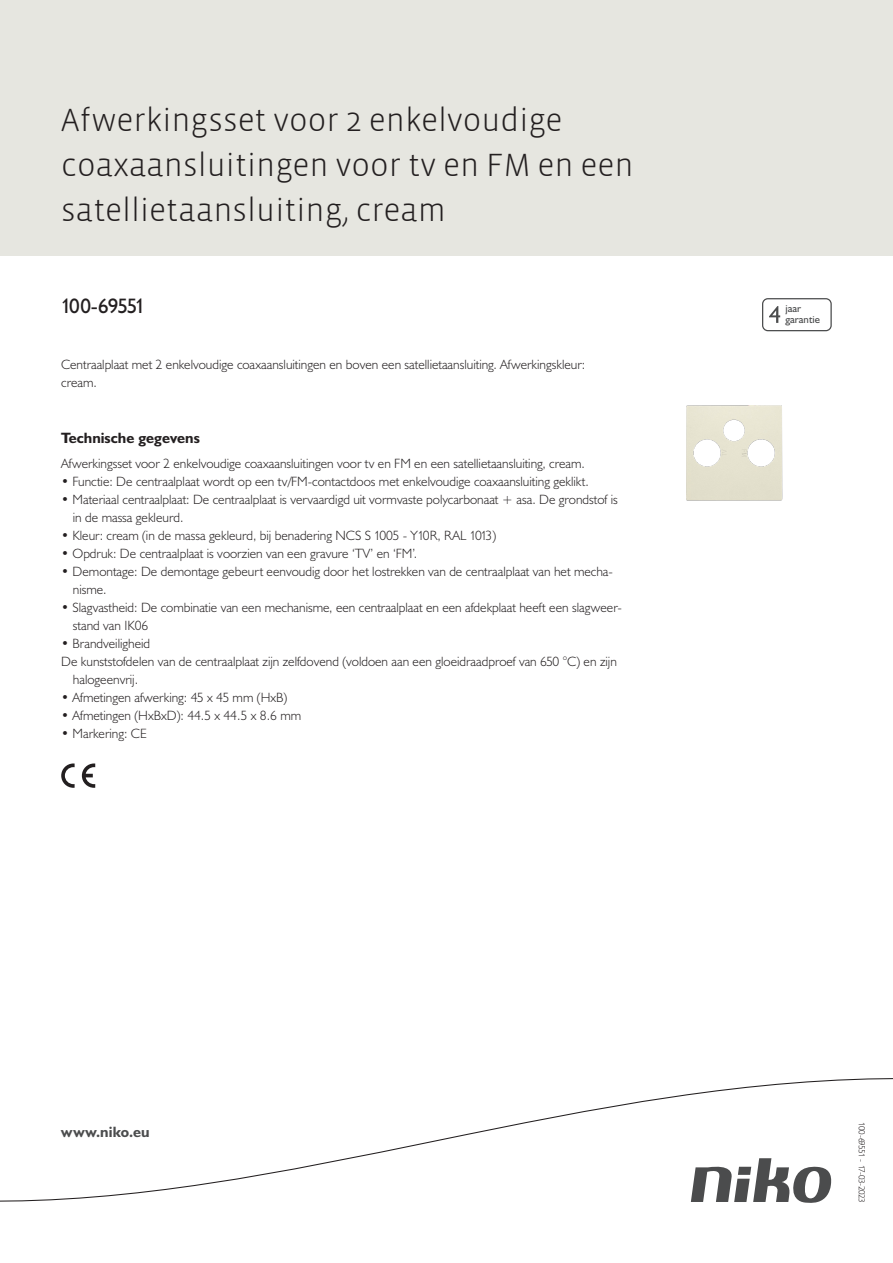
<style>
.page{position:relative;width:893px;height:1263px;background:#fff}
.page>*{position:absolute;margin:0;border:0;box-sizing:border-box;transform-origin:0 0}
.Title_datasheets{font:300 33px/45px "Vista Sans";color:#231f20}
.Article_number{font:21px "Humanist 521 BT";letter-spacing:-.05em;color:#231f20}
.Titles_parts{font:700 15px "Humanist 521 BT";color:#231f20}
.titel_afbeelding{font:700 15px "Humanist 521 BT";letter-spacing:.005em;color:#4b4c4d}
.USP_Bullets{font:300 13.5px/18px "Humanist 521 BT";color:#231f20}
.Platte_tekst_CAB{font:300 13.5px/18px "Humanist 521 BT";color:#231f20}
.t1{font:10.8px/10.8px "Humanist 521 BT";color:#4b4c4d}
.Revision{font:300 9px "Humanist 521 BT";letter-spacing:-.06em;color:#231f20}
</style>
<div class="page">
<div style="left:0;top:0;width:893px;height:255px;background:#e6e6e0"></div>
<svg style="left:82px;top:763px;width:13px;height:25px"></svg>
<svg style="left:61px;top:763px;width:14px;height:25px"></svg>
<svg style="left:762px;top:298px;width:70px;height:33px"></svg>
<svg style="left:0;top:1078px;width:893px;height:125px"></svg>
<img style="left:686px;top:405px;width:97px;height:96px">
<p class="Title_datasheets" style="left:61px;top:98px;width:574px">Afwerkingsset voor 2 enkelvoudige coaxaansluitingen voor tv en FM en een satellietaansluiting, cream</p>
<p class="Article_number" style="left:61px;top:293px;width:86px">100-69551</p>
<p class="t1" style="left:785px;top:303px;width:36px">jaar garantie</p>
<p class="Platte_tekst_CAB" style="left:61px;top:355px;width:526px">Centraalplaat met 2 enkelvoudige coaxaansluitingen en boven een satellietaansluiting. Afwerkingskleur: cream.</p>
<p class="Titles_parts" style="left:61px;top:429px;width:140px">Technische gegevens</p>
<p class="Platte_tekst_CAB" style="left:61px;top:454px;width:525px">Afwerkingsset voor 2 enkelvoudige coaxaansluitingen voor tv en FM en een satellietaansluiting, cream.</p>
<p class="USP_Bullets" style="left:61px;top:472px;width:529px">• Functie: De centraalplaat wordt op een tv/FM-contactdoos met enkelvoudige coaxaansluiting geklikt.</p>
<p class="USP_Bullets" style="left:73px;top:490px;width:546px;text-indent:-12px">• Materiaal centraalplaat: De centraalplaat is vervaardigd uit vormvaste polycarbonaat + asa. De grondstof is in de massa gekleurd.</p>
<p class="USP_Bullets" style="left:61px;top:526px;width:436px">• Kleur: cream (in de massa gekleurd, bij benadering NCS S 1005 - Y10R, RAL 1013)</p>
<p class="USP_Bullets" style="left:61px;top:544px;width:357px">• Opdruk: De centraalplaat is voorzien van een gravure ‘TV’ en ‘FM’.</p>
<p class="USP_Bullets" style="left:73px;top:562px;width:541px;text-indent:-12px">• Demontage: De demontage gebeurt eenvoudig door het lostrekken van de centraalplaat van het mecha&shy;nisme.</p>
<p class="USP_Bullets" style="left:73px;top:598px;width:550px;text-indent:-12px">• Slagvastheid: De combinatie van een mechanisme, een centraalplaat en een afdekplaat heeft een slagweer&shy;stand van IK06</p>
<p class="USP_Bullets" style="left:61px;top:634px;width:91px">• Brandveiligheid</p>
<p class="USP_Bullets" style="left:73px;top:652px;width:545px;text-indent:-12px">De kunststofdelen van de centraalplaat zijn zelfdovend (voldoen aan een gloeidraadproef van 650 °C) en zijn halogeenvrij.</p>
<p class="USP_Bullets" style="left:61px;top:688px;width:228px">• Afmetingen afwerking: 45 x 45 mm (HxB)</p>
<p class="USP_Bullets" style="left:61px;top:706px;width:241px">• Afmetingen (HxBxD): 44.5 x 44.5 x 8.6 mm</p>
<p class="USP_Bullets" style="left:61px;top:724px;width:87px">• Markering: CE</p>
<p class="titel_afbeelding" style="left:61px;top:1122px;width:90px">www.niko.eu</p>
<p class="Revision" style="left:868px;top:1122px;width:82px;rotate:90deg">100-69551 - 17-03-2023</p>
</div>
